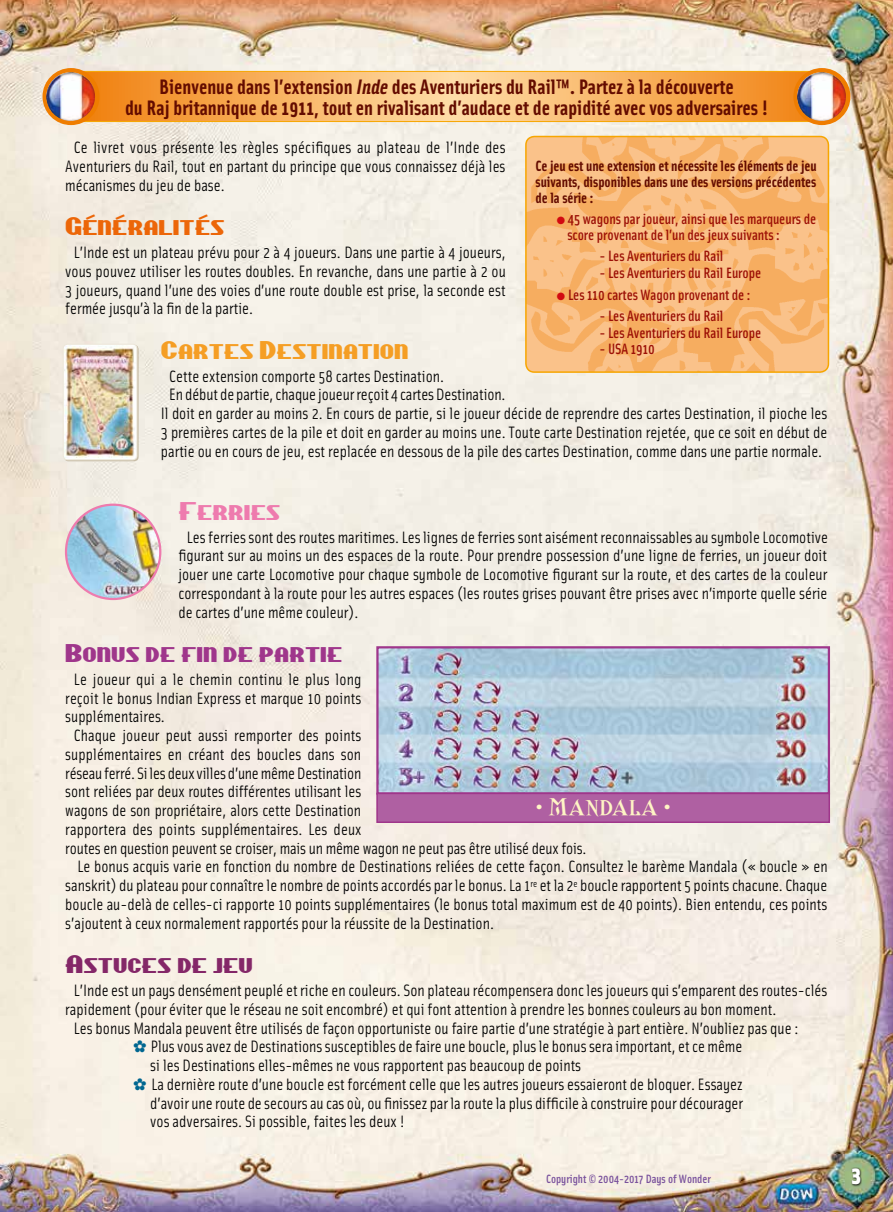
<style>
.page{position:relative;width:893px;height:1212px;background:#fff}
.page>*{position:absolute;margin:0;border:0;box-sizing:border-box;transform-origin:0 0}
.t1{font:900 22.5px "Solex OT";color:#fff}
.t2{font:21.6px "Chippewa Falls NF";color:#9f368b;scale:1.18 1}
.t3{font:21.6px "Chippewa Falls NF";color:#f59e24;scale:1.18 1}
.t4{font:21.6px "Chippewa Falls NF";color:#842768;scale:1.18 1}
.t5{font:21.6px "Chippewa Falls NF";color:#ec6608;scale:1.18 1}
.t6{font:21.6px "Chippewa Falls NF";color:#ee7bae;scale:1.18 1}
.t7{font:700 21px/21px "Solex OT";color:#640c00;text-align:center}
.t8{font:20.25px "Shangri La NF Small Caps";color:#fff5c5}
.t9{font:16.5px/18.8px "Solex OT";color:#000;text-align:justify}
.t10{font:500 15px/16.5px "Solex OT";letter-spacing:-.005em;color:#9c1006}
.t11{font:700 15px/15.8px "Solex OT";letter-spacing:-.005em;color:#640c00;text-align:justify}
.t12{font:500 12px "Solex OT";color:#78509c}
.s1{font-style:italic}
.s2{color:#d20a11}
</style>
<div class="page">
<img style="left:0;top:0;width:893px;height:1212px">
<svg style="left:850px;top:1167px;width:12px;height:20px"></svg>
<svg style="left:88px;top:73px;width:717px;height:47px;background:#f8b160"></svg>
<div style="left:70px;top:71px;width:761px;height:51px;border:1px solid #f7a600;border-radius:13px"></div>
<div style="left:43px;top:68px;width:57px;height:57px;background:#ef7d00;border-radius:50%"></div>
<img style="left:46px;top:72px;width:49px;height:49px;border-radius:24px">
<div style="left:793px;top:68px;width:57px;height:57px;background:#ef7d00;border-radius:50%"></div>
<img style="left:797px;top:72px;width:49px;height:49px;border-radius:24px">
<img style="left:526px;top:137px;width:302px;height:235px">
<div style="left:525px;top:136px;width:304px;height:237px;border:2px solid #f7a600;border-radius:9px"></div>
<img style="left:66px;top:505px;width:94px;height:94px;border-radius:47px">
<div style="left:65px;top:504px;width:96px;height:96px;border:2px solid #ee7bae;border-radius:50%"></div>
<img style="left:379px;top:649px;width:448px;height:142px">
<div style="left:376px;top:646px;width:454px;height:148px;border:2px solid #9f368b"></div>
<div style="left:377px;top:793px;width:452px;height:29px;background:#af60a2"></div>
<div style="left:376px;top:793px;width:454px;height:30px;border:2px solid #9f368b"></div>
<div style="left:64px;top:345px;width:75px;height:116px;background:#d7cebc;border-radius:4px"></div>
<img style="left:65px;top:345px;width:72px;height:113px">
<div style="left:63px;top:344px;width:74px;height:116px;border:1px solid #ece6d8;border-radius:4px"></div>
<svg style="left:134px;top:1040px;width:12px;height:12px"></svg>
<svg style="left:134px;top:1078px;width:12px;height:12px"></svg>
<p class="t7" style="left:125px;top:75px;width:644px">Bienvenue dans l’extension <span class="s1">Inde</span> des Aventuriers du Rail™. Partez à la découverte<br>du Raj britannique de 1911, tout en rivalisant d’audace et de rapidité avec vos adversaires !</p>
<p class="t9" style="left:65px;top:138px;width:442px;text-indent:8px">Ce livret vous présente les règles spécifiques au plateau de l’Inde des Aventuriers du Rail, tout en partant du principe que vous connaissez déjà les mécanismes du jeu de base.</p>
<h2 class="t5" style="left:65px;top:211px;width:137px">Généralités</h2>
<p class="t9" style="left:65px;top:242px;width:442px;text-indent:8px">L’Inde est un plateau prévu pour 2 à 4 joueurs. Dans une partie à 4 joueurs, vous pouvez utiliser les routes doubles. En revanche, dans une partie à 2 ou 3 joueurs, quand l’une des voies d’une route double est prise, la seconde est fermée jusqu’à la fin de la partie.</p>
<h2 class="t3" style="left:161px;top:334px;width:211px">Cartes Destination</h2>
<p class="t9" style="left:169px;top:366px;width:276px">Cette extension comporte 58 cartes Destination.</p>
<p class="t9" style="left:169px;top:385px;width:338px">En début de partie, chaque joueur reçoit 4 cartes Destination.</p>
<p class="t9" style="left:161px;top:403px;width:668px">Il doit en garder au moins 2. En cours de partie, si le joueur décide de reprendre des cartes Destination, il pioche les</p>
<p class="t9" style="left:161px;top:422px;width:668px">3 premières cartes de la pile et doit en garder au moins une. Toute carte Destination rejetée, que ce soit en début de</p>
<p class="t9" style="left:161px;top:441px;width:663px">partie ou en cours de jeu, est replacée en dessous de la pile des cartes Destination, comme dans une partie normale.</p>
<p class="t11" style="left:536px;top:158px;width:283px">Ce jeu est une extension et nécessite les éléments de jeu suivants, disponibles dans une des versions précédentes de la série :</p>
<p class="t10" style="left:567px;top:210px;width:250px;text-indent:-10px"><span class="s2">●</span> 45 wagons par joueur, ainsi que les marqueurs de score provenant de l’un des jeux suivants :</p>
<p class="t10" style="left:599px;top:247px;width:126px">- Les Aventuriers du Rail</p>
<p class="t10" style="left:599px;top:263px;width:163px">- Les Aventuriers du Rail Europe</p>
<p class="t10" style="left:557px;top:286px;width:195px"><span class="s2">●</span> Les 110 cartes Wagon provenant de :</p>
<p class="t10" style="left:599px;top:307px;width:126px">- Les Aventuriers du Rail</p>
<p class="t10" style="left:599px;top:324px;width:163px">- Les Aventuriers du Rail Europe</p>
<p class="t10" style="left:599px;top:340px;width:57px">- USA 1910</p>
<h2 class="t6" style="left:178px;top:495px;width:88px">Ferries</h2>
<p class="t9" style="left:178px;top:527px;width:651px;text-indent:8px">Les ferries sont des routes maritimes. Les lignes de ferries sont aisément reconnaissables au symbole Locomotive figurant sur au moins un des espaces de la route. Pour prendre possession d’une ligne de ferries, un joueur doit jouer une carte Locomotive pour chaque symbole de Locomotive figurant sur la route, et des cartes de la couleur correspondant à la route pour les autres espaces (les routes grises pouvant être prises avec n’importe quelle série de cartes d’une même couleur).</p>
<h2 class="t2" style="left:65px;top:638px;width:236px">Bonus de fin de partie</h2>
<p class="t9" style="left:74px;top:669px;width:289px">Le joueur qui a le chemin continu le plus long</p>
<p class="t9" style="left:65px;top:688px;width:298px">reçoit le bonus Indian Express et marque 10 points</p>
<p class="t9" style="left:65px;top:707px;width:101px">supplémentaires.</p>
<p class="t9" style="left:74px;top:725px;width:289px">Chaque joueur peut aussi remporter des points</p>
<p class="t9" style="left:65px;top:744px;width:297px">supplémentaires en créant des boucles dans son</p>
<p class="t9" style="left:65px;top:763px;width:298px">réseau ferré. Si les deux villes d’une même Destination</p>
<p class="t9" style="left:65px;top:782px;width:298px">sont reliées par deux routes différentes utilisant les</p>
<p class="t9" style="left:65px;top:800px;width:297px">wagons de son propriétaire, alors cette Destination</p>
<p class="t9" style="left:65px;top:819px;width:298px">rapportera des points supplémentaires. Les deux</p>
<p class="t9" style="left:65px;top:838px;width:523px">routes en question peuvent se croiser, mais un même wagon ne peut pas être utilisé deux fois.</p>
<p class="t9" style="left:78px;top:857px;width:752px">Le bonus acquis varie en fonction du nombre de Destinations reliées de cette façon. Consultez le barème Mandala (« boucle » en</p>
<p class="t9" style="left:65px;top:875px;width:763px">sanskrit) du plateau pour connaître le nombre de points accordés par le bonus. La 1<sup>re</sup> et la 2<sup>e</sup> boucle rapportent 5 points chacune. Chaque</p>
<p class="t9" style="left:65px;top:894px;width:764px">boucle au-delà de celles-ci rapporte 10 points supplémentaires (le bonus total maximum est de 40 points). Bien entendu, ces points</p>
<p class="t9" style="left:65px;top:913px;width:430px">s’ajoutent à ceux normalement rapportés pour la réussite de la Destination.</p>
<h2 class="t4" style="left:65px;top:949px;width:160px">Astuces de jeu</h2>
<p class="t9" style="left:74px;top:980px;width:755px">L’Inde est un pays densément peuplé et riche en couleurs. Son plateau récompensera donc les joueurs qui s’emparent des routes-clés</p>
<p class="t9" style="left:65px;top:999px;width:712px">rapidement (pour éviter que le réseau ne soit encombré) et qui font attention à prendre les bonnes couleurs au bon moment.</p>
<p class="t9" style="left:74px;top:1018px;width:726px">Les bonus Mandala peuvent être utilisés de façon opportuniste ou faire partie d’une stratégie à part entière. N’oubliez pas que :</p>
<p class="t9" style="left:151px;top:1036px;width:593px">Plus vous avez de Destinations susceptibles de faire une boucle, plus le bonus sera important, et ce même</p>
<p class="t9" style="left:150px;top:1055px;width:432px">si les Destinations elles-mêmes ne vous rapportent pas beaucoup de points</p>
<p class="t9" style="left:151px;top:1074px;width:593px">La dernière route d’une boucle est forcément celle que les autres joueurs essaieront de bloquer. Essayez</p>
<p class="t9" style="left:150px;top:1093px;width:594px">d’avoir une route de secours au cas où, ou finissez par la route la plus difficile à construire pour décourager</p>
<p class="t9" style="left:150px;top:1111px;width:256px">vos adversaires. Si possible, faites les deux !</p>
<p class="t8" style="left:537px;top:792px;width:134px">• MANDALA •</p>
<p class="t12" style="left:546px;top:1171px;width:166px">Copyright © 2004-2017 Days of Wonder</p>
<h1 class="t1" style="left:852px;top:1158px;width:11px">3</h1>
</div>
